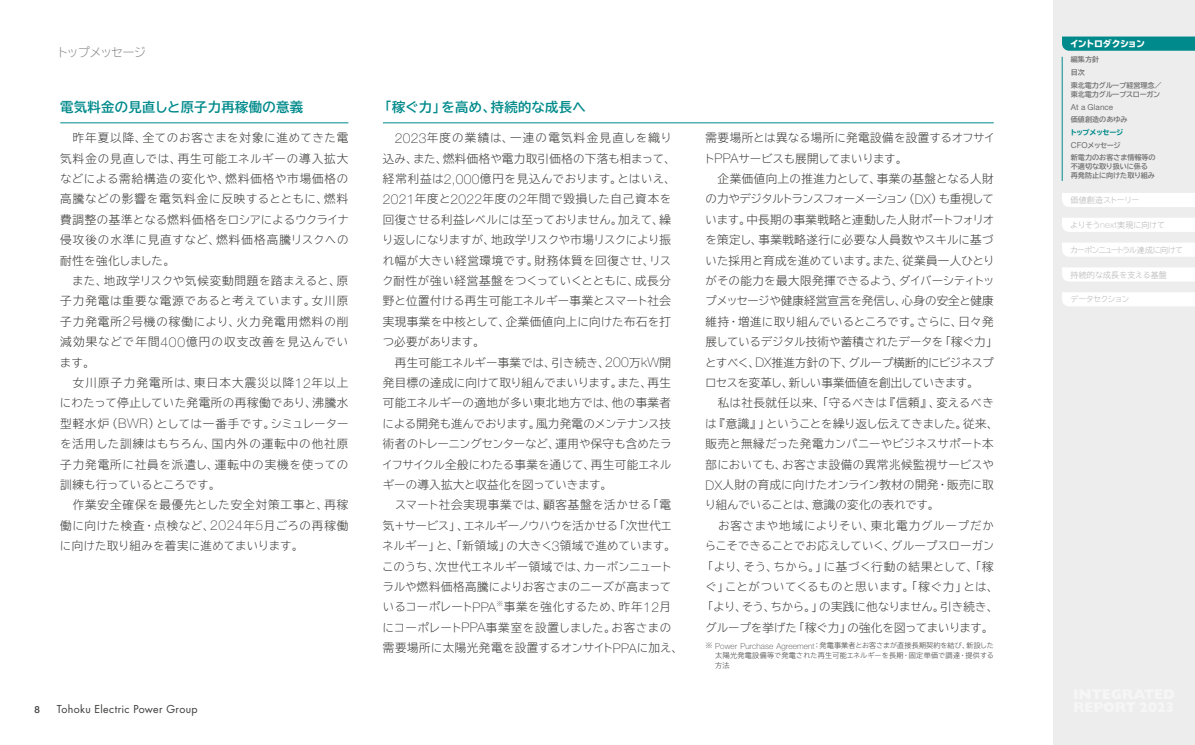
<style>
.page{position:relative;width:1195px;height:745px;background:#fff}
.page>*{position:absolute;margin:0;border:0;box-sizing:border-box;transform-origin:0 0}
.t1{font:700 13.25px "TBUD Go Std";letter-spacing:.025em;color:#008a8b}
.t2{font:300 12.38px "TBUD Go Std Super";letter-spacing:-.11em;color:#878787}
.t3{font:300 11.5px/20.4px "TBUD Go Std Super";letter-spacing:.02em;color:#3c3c3b}
.t4{font:300 11.5px/20.4px "TBUD Go Std Super";letter-spacing:.06em;color:#3c3c3b}
.t5{font:300 11.5px "TBUD Go Std Super";letter-spacing:-.01em;color:#3c3c3b}
.t6{font:300 11.5px "TBUD Go Std Super";letter-spacing:-.005em;color:#3c3c3b}
.t7{font:300 11.5px "TBUD Go Std Super";letter-spacing:-.03em;color:#3c3c3b}
.t8{font:300 11.5px "TBUD Go Std Super";letter-spacing:-.02em;color:#3c3c3b}
.t9{font:300 11.5px "TBUD Go Std Super";letter-spacing:-.075em;color:#3c3c3b}
.t10{font:300 11.5px "TBUD Go Std Super";letter-spacing:-.025em;color:#3c3c3b}
.t11{font:300 11.5px "TBUD Go Std Super";letter-spacing:.04em;color:#3c3c3b}
.t12{font:300 11.5px "TBUD Go Std Super";letter-spacing:.065em;color:#3c3c3b}
.t13{font:10.62px "Futura Std";letter-spacing:.03em;color:#3c3c3b}
.t14{font:500 9.75px "Helvetica Neue LT Std";color:#3c3c3b}
.t15{font:800 8.88px "TBUD Go Std";letter-spacing:-.075em;color:#fff}
.t16{font:8.12px "Helvetica Neue LT Std";color:#6f6f6f}
.t17{font:300 8px "TBUD Go Std Super";letter-spacing:-.11em;color:#b2b2b2}
.t18{font:300 8px "TBUD Go Std Super";letter-spacing:-.02em;color:#b2b2b2}
.t19{font:300 8px "TBUD Go Std Super";letter-spacing:.01em;color:#b2b2b2}
.t20{font:300 8px "TBUD Go Std Super";letter-spacing:-.055em;color:#b2b2b2}
.t21{font:300 8px "TBUD Go Std Super";letter-spacing:-.09em;color:#b2b2b2}
.t22{font:300 7.12px/9.8px "TBUD Go Std Super";letter-spacing:.025em;color:#3c3c3b;text-align:justify}
.t23{font:700 7.12px/8.9px "TBUD Go Std";letter-spacing:-.01em;color:#6f6f6f}
.t24{font:700 expanded 7.12px "TBUD Go Std";letter-spacing:-.08em;color:#008a8b}
.t25{font:300 6.75px "TBUD Go Std Super";color:#3c3c3b}
.s1{font-family:"Helvetica Neue LT Std";font-weight:100;font-size:13.88px}
.s2{font-family:"Helvetica Neue LT Std";font-weight:100;font-size:13.25px}
.s3{font-family:"Helvetica Neue LT Std";font-weight:100;font-size:8.12px}
.s4{font-family:"Helvetica Neue LT Std";font-weight:400;font-size:8.12px}
.s5{font-family:"Helvetica Neue LT Std";font-weight:100;font-size:9.12px}
</style>
<div class="page">
<hr style="left:60px;top:122px;width:288px;height:1px;background:#008a8b">
<hr style="left:383px;top:122px;width:610px;height:1px;background:#008a8b">
<div style="left:1052px;top:0;width:142px;height:744px;background:#ededed"></div>
<div style="left:1062px;top:292px;width:132px;height:14px;background:#fff"></div>
<hr style="left:1061px;top:57px;width:1px;height:124px;background:#008a8b">
<div style="left:1062px;top:193px;width:132px;height:14px;background:#fff"></div>
<div style="left:1062px;top:218px;width:132px;height:14px;background:#fff"></div>
<div style="left:1062px;top:243px;width:132px;height:13px;background:#fff"></div>
<div style="left:1062px;top:268px;width:132px;height:13px;background:#fff"></div>
<svg style="left:1062px;top:36px;width:132px;height:15px;background:#0e8f90"></svg>
<p class="t2" style="left:57px;top:42px;width:91px">トップメッセージ</p>
<p class="t1" style="left:60px;top:96px;width:244px">電気料金の見直しと原子力再稼働の意義</p>
<p class="t1" style="left:378px;top:96px;width:209px">「稼ぐ力」を高め、持続的な成長へ</p>
<p class="t3" style="left:382px;top:127px;width:295px;text-indent:13px"><span class="s1">2023</span>年度の業績は、一連の電気料金見直しを織り込み、また、燃料価格や電力取引価格の下落も相まって、経常利益は<span class="s1">2</span><span class="s2">,</span><span class="s1">000</span>億円を見込んでおります。とはいえ、<br><span class="s1">2021</span>年度と<span class="s1">2022</span>年度の<span class="s1">2</span>年間で毀損した自己資本を回復させる利益レベルには至っておりません。加えて、繰り返しになりますが、地政学リスクや市場リスクにより振れ幅が大きい経営環境です。財務体質を回復させ、リスク耐性が強い経営基盤をつくっていくとともに、成長分野と位置付ける再生可能エネルギー事業とスマート社会実現事業を中核として、企業価値向上に向けた布石を打つ必要があります。<br>　再生可能エネルギー事業では、引き続き、<span class="s1">200</span>万<span class="s2">kW</span>開発目標の達成に向けて取り組んでまいります。また、再生可能エネルギーの適地が多い東北地方では、他の事業者による開発も進んでおります。風力発電のメンテナンス技術者のトレーニングセンターなど、運用や保守も含めたライフサイクル全般にわたる事業を通じて、再生可能エネルギーの導入拡大と収益化を図っていきます。<br>　スマート社会実現事業では、顧客基盤を活かせる「電気＋サービス」、エネルギーノウハウを活かせる「次世代エネルギー」と、「新領域」の大きく<span class="s1">3</span>領域で進めています。このうち、次世代エネルギー領域では、カーボンニュートラルや燃料価格高騰によりお客さまのニーズが高まっているコーポレート<span class="s2">PPA</span></p>
<p class="t4" style="left:60px;top:127px;width:290px">　昨年夏以降、全てのお客さまを対象に進めてきた電気料金の見直しでは、再生可能エネルギーの導入拡大などによる需給構造の変化や、燃料価格や市場価格の高騰などの影響を電気料金に反映するとともに、燃料費調整の基準となる燃料価格をロシアによるウクライナ侵攻後の水準に見直すなど、燃料価格高騰リスクへの耐性を強化しました。<br>　また、地政学リスクや気候変動問題を踏まえると、原子力発電は重要な電源であると考えています。女川原子力発電所<span class="s1">2</span>号機の稼働により、火力発電用燃料の削減効果などで年間<span class="s1">400</span>億円の収支改善を見込んでいます。<br>　女川原子力発電所は、東日本大震災以降<span class="s1">12</span>年以上にわたって停止していた発電所の再稼働であり、沸騰水型軽水炉（<span class="s2">BWR</span>）としては一番手です。シミュレーターを活用した訓練はもちろん、国内外の運転中の他社原子力発電所に社員を派遣し、運転中の実機を使っての訓練も行っているところです。<br>　作業安全確保を最優先とした安全対策工事と、再稼働に向けた検査・点検など、<span class="s1">2024</span>年<span class="s1">5</span>月ごろの再稼働に向けた取り組みを着実に進めてまいります。</p>
<p class="t3" style="left:705px;top:127px;width:291px">需要場所とは異なる場所に発電設備を設置するオフサイ</p>
<p class="t8" style="left:703px;top:149px;width:205px">ト<span class="s2">PPA</span>サービスも展開してまいります。</p>
<p class="t3" style="left:705px;top:168px;width:289px">　企業価値向上の推進力として、事業の基盤となる人財</p>
<p class="t9" style="left:705px;top:189px;width:290px">の力やデジタルトランスフォーメーション（<span class="s2">DX</span>）も重視して</p>
<p class="t3" style="left:705px;top:209px;width:290px">います。中長期の事業戦略と連動した人財ポートフォリオ</p>
<p class="t3" style="left:705px;top:229px;width:290px">を策定し、事業戦略遂行に必要な人員数やスキルに基づ</p>
<p class="t3" style="left:705px;top:250px;width:290px">いた採用と育成を進めています。また、従業員一人ひとり</p>
<p class="t3" style="left:705px;top:270px;width:290px">がその能力を最大限発揮できるよう、ダイバーシティトッ</p>
<p class="t5" style="left:705px;top:291px;width:290px">プメッセージや健康経営宣言を発信し、心身の安全と健康</p>
<p class="t5" style="left:705px;top:312px;width:289px">維持・増進に取り組んでいるところです。さらに、日々発</p>
<p class="t5" style="left:705px;top:332px;width:293px">展しているデジタル技術や蓄積されたデータを「稼ぐ力」</p>
<p class="t10" style="left:705px;top:352px;width:290px">とすべく、<span class="s2">DX</span>推進方針の下、グループ横断的にビジネスプ</p>
<p class="t7" style="left:705px;top:373px;width:275px">ロセスを変革し、新しい事業価値を創出していきます。</p>
<p class="t3" style="left:705px;top:392px;width:290px">　私は社長就任以来、「守るべきは『信頼』、変えるべき</p>
<p class="t7" style="left:705px;top:414px;width:294px">は『意識』」ということを繰り返し伝えてきました。従来、</p>
<p class="t6" style="left:705px;top:434px;width:289px">販売と無縁だった発電カンパニーやビジネスサポート本</p>
<p class="t3" style="left:705px;top:453px;width:290px">部においても、お客さま設備の異常兆候監視サービスや</p>
<p class="t3" style="left:705px;top:474px;width:289px"><span class="s2">DX</span>人財の育成に向けたオンライン教材の開発・販売に取</p>
<p class="t6" style="left:704px;top:495px;width:236px">り組んでいることは、意識の変化の表れです。</p>
<p class="t12" style="left:705px;top:515px;width:290px">　お客さまや地域によりそい、東北電力グループだか</p>
<p class="t8" style="left:704px;top:536px;width:291px">らこそできることでお応えしていく、グループスローガン</p>
<p class="t3" style="left:701px;top:555px;width:293px">「より、そう、ちから。」に基づく行動の結果として、「稼</p>
<p class="t11" style="left:705px;top:577px;width:295px">ぐ」ことがついてくるものと思います。「稼ぐ力」とは、</p>
<p class="t6" style="left:701px;top:597px;width:298px">「より、そう、ちから。」の実践に他なりません。引き続き、</p>
<p class="t5" style="left:705px;top:617px;width:290px">グループを挙げた「稼ぐ力」の強化を図ってまいります。</p>
<p class="t22" style="left:715px;top:640px;width:280px;text-indent:-10px">※ <span class="s3">Power Purchase Agreement</span>：発電事業者とお客さまが直接長期契約を結び、新設した太陽光発電設備等で発電された再生可能エネルギーを長期・固定単価で調達・提供する方法</p>
<p class="t25" style="left:496px;top:597px;width:8px">※</p>
<p class="t3" style="left:382px;top:596px;width:302px;text-indent:121px">事業を強化するため、昨年<span class="s1">12</span>月にコーポレート<span class="s2">PPA</span>事業室を設置しました。お客さまの需要場所に太陽光発電を設置するオンサイト<span class="s2">PPA</span>に加え、</p>
<p class="t14" style="left:34px;top:703px;width:7px">8</p>
<p class="t13" style="left:57px;top:701px;width:142px">Tohoku Electric Power Group</p>
<p class="t15" style="left:1069px;top:39px;width:76px">イントロダクション</p>
<p class="t23" style="left:1070px;top:55px;width:30px">編集方針</p>
<p class="t23" style="left:1070px;top:81px;width:92px">東北電力グループ経営理念／東北電力グループスローガン</p>
<p class="t16" style="left:1070px;top:102px;width:44px">At a Glance</p>
<p class="t23" style="left:1070px;top:139px;width:86px;line-height:12.6px"><span class="s4">CFO</span>メッセージ<br>新電力のお客さま情報等の</p>
<p class="t23" style="left:1070px;top:162px;width:86px">不適切な取り扱いに係る再発防止に向けた取り組み</p>
<p class="t23" style="left:1070px;top:68px;width:16px">目次</p>
<p class="t23" style="left:1070px;top:115px;width:58px">価値創造のあゆみ</p>
<p class="t24" style="left:1069px;top:128px;width:55px">トップメッセージ</p>
<p class="t20" style="left:1070px;top:193px;width:70px">価値創造ストーリー</p>
<p class="t18" style="left:1069px;top:218px;width:96px">よりそう<span class="s5">next</span>実現に向けて</p>
<p class="t17" style="left:1069px;top:243px;width:114px">カーボンニュートラル達成に向けて</p>
<p class="t19" style="left:1070px;top:268px;width:98px">持続的な成長を支える基盤</p>
<p class="t21" style="left:1070px;top:292px;width:60px">データセクション</p>
</div>
